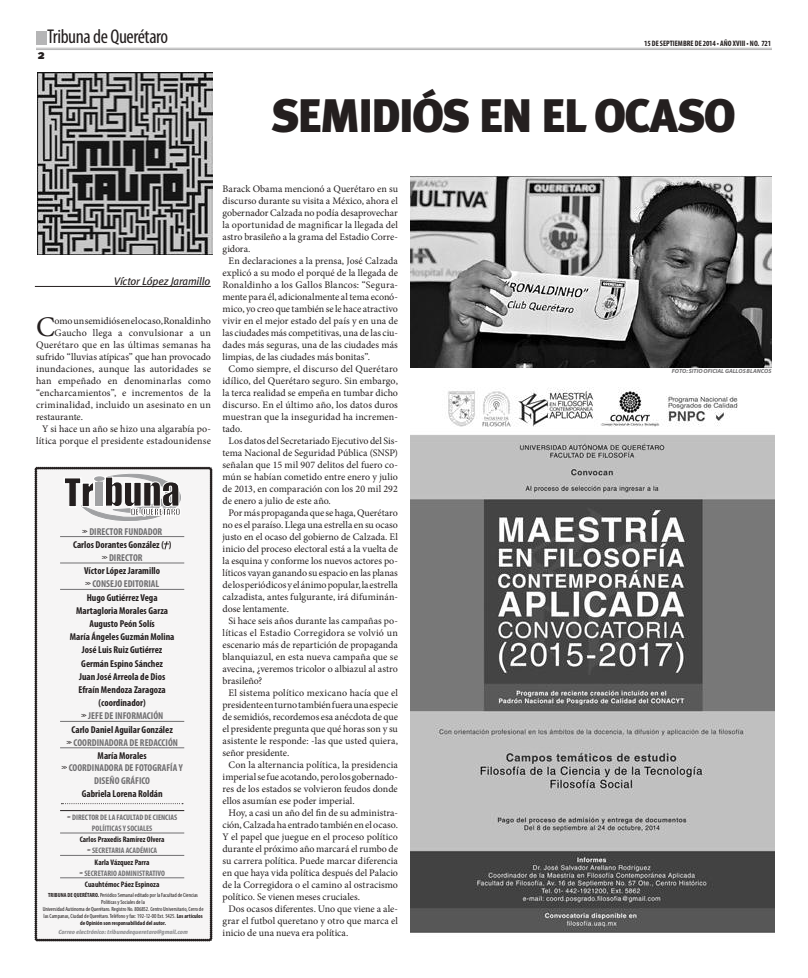
<style>
.page{position:relative;width:808px;height:978px;background:#fff}
.page>*{position:absolute;margin:0;border:0;box-sizing:border-box;transform-origin:0 0}
.t1{font:900 47px "Meta Plus";letter-spacing:-.05em;color:#241f1f}
.t2{font:28.5px "Minion Pro";color:#241f1f}
.t3{font:condensed 20px "Myriad Pro";letter-spacing:-.02em;color:#241f1f}
.t4{font:900 12.9px "Meta Plus";color:#241f1f}
.t5{font:italic 11px "Meta Plus";letter-spacing:-.015em;color:#241f1f}
.t6{font:10px/12px "Minion Pro";letter-spacing:.005em;color:#241f1f;text-align:justify}
.t7{font:700 condensed 10px/13.2px "Myriad Pro";color:#241f1f;text-align:center}
.t8{font:700 condensed 10px/13.2px "Myriad Pro";color:#717072;text-align:center}
.t9{font:700 condensed 8px/11.2px "Myriad Pro";color:#241f1f;text-align:center}
.t10{font:700 condensed 8px/11.2px "Myriad Pro";color:#717072;text-align:center}
.t11{font:700 condensed 7.9px "Myriad Pro";color:#241f1f}
.t12{font:condensed 6px/7px "Myriad Pro";color:#241f1f;text-align:center}
.t13{font:italic 900 6px "Meta Plus Lining";letter-spacing:-.02em;color:#969698}
.t14{font:italic 700 6px "Myriad Pro";color:#717072}
.s1{color:#717072}
.s2{font-weight:700}
</style>
<div class="page">
<hr style="left:36px;top:48px;width:736px;height:1px;background:#b5b5b6">
<hr style="left:36px;top:49px;width:736px;height:1px;background:#b5b5b6">
<div style="left:36px;top:31px;width:10px;height:14px;background:#b5b5b6"></div>
<svg style="left:35px;top:467px;width:177px;height:474px"></svg>
<img style="left:410px;top:387px;width:364px;height:546px">
<img style="left:37px;top:72px;width:175px;height:182px">
<hr style="left:35px;top:286px;width:176px;height:1px;background:#241f1f">
<img style="left:410px;top:175px;width:361px;height:192px">
<h3 class="t3" style="left:47px;top:24px;width:122px">Tribuna de Querétaro</h3>
<p class="t4" style="left:38px;top:47px;width:8px">2</p>
<p class="t11" style="left:644px;top:38px;width:128px">15 DE SEPTIEMBRE DE 2014 • AÑO XVIII • NO. 721</p>
<h1 class="t1" style="left:271px;top:88px;width:466px">SEMIDIÓS EN EL OCASO</h1>
<p class="t5" style="left:114px;top:274px;width:98px">Víctor López Jaramillo</p>
<h2 class="t2" style="left:36px;top:308px;width:20px">C</h2>
<p class="t6" style="left:55px;top:315px;width:158px">omo un semidiós en el ocaso, Ronaldinho</p>
<p class="t6" style="left:55px;top:327px;width:158px">Gaucho llega a convulsionar a un</p>
<p class="t6" style="left:36px;top:339px;width:176px">Querétaro que en las últimas semanas ha</p>
<p class="t6" style="left:36px;top:351px;width:176px">sufrido “lluvias atípicas” que han provocado</p>
<p class="t6" style="left:36px;top:363px;width:176px">inundaciones, aunque las autoridades se</p>
<p class="t6" style="left:36px;top:375px;width:176px">han empeñado en denominarlas como</p>
<p class="t6" style="left:36px;top:387px;width:176px">“encharcamientos”, e incrementos de la</p>
<p class="t6" style="left:36px;top:399px;width:176px">criminalidad, incluido un asesinato en un</p>
<p class="t6" style="left:36px;top:411px;width:49px">restaurante.</p>
<p class="t6" style="left:42px;top:423px;width:170px">Y si hace un año se hizo una algarabía po-</p>
<p class="t6" style="left:36px;top:435px;width:176px">lítica porque el presidente estadounidense</p>
<p class="t7" style="left:66px;top:525px;width:113px"><sup>&gt;&gt;</sup> <span class="s1">DIRECTOR FUNDADOR<br></span>Carlos Dorantes González ( )<br><sup>&gt;&gt;</sup> <span class="s1">DIRECTOR<br></span>Víctor López Jaramillo<br><sup>&gt;&gt;</sup> <span class="s1">CONSEJO EDITORIAL<br></span>Hugo Gutiérrez Vega<br>Martagloria Morales Garza<br>Augusto Peón Solís<br>María Ángeles Guzmán Molina<br>José Luis Ruiz Gutiérrez<br>Germán Espino Sánchez<br>Juan José Arreola de Dios<br>Efraín Mendoza Zaragoza (coordinador)<br><sup>&gt;&gt;</sup> <span class="s1">JEFE DE INFORMACIÓN<br></span>Carlo Daniel Aguilar González<br><sup>&gt;&gt;</sup> <span class="s1">COORDINADORA DE REDACCIÓN<br></span>María Morales</p>
<p class="t8" style="left:61px;top:761px;width:123px"><sup>&gt;&gt;</sup> COORDINADORA DE FOTOGRAFÍA Y<br>DISEÑO GRÁFICO</p>
<p class="t7" style="left:82px;top:787px;width:82px">Gabriela Lorena Roldán</p>
<p class="t10" style="left:67px;top:811px;width:112px"><sup>&gt;&gt;</sup> DIRECTOR DE LA FACULTAD DE CIENCIAS<br>POLÍITICAS Y SOCIALES</p>
<p class="t9" style="left:79px;top:834px;width:87px">Carlos Praxedis Ramírez Olvera <sup>&gt;&gt;</sup> <span class="s1">SECRETARIA ACADÉMICA<br></span>Karla Vázquez Parra<br><sup>&gt;&gt;</sup> <span class="s1">SECRETARIO ADMINISTRATIVO<br></span>Cuauhtémoc Páez Espinoza</p>
<p class="t12" style="left:43px;top:891px;width:162px"><span class="s2">TRIBUNA DE QUERÉTARO.</span> Periódico Semanal editado por la Facultad de Ciencias Políticas y Sociales de la<br>Universidad Autónoma de Querétaro. Registro No. 806852. Centro Universitario, Cerro de las Campanas, Ciudad de Querétaro. Teléfono y fax: 192-12-00 Ext. 5425. <span class="s2">Los artículos de Opinión son responsabilidad del autor.</span></p>
<p class="t13" style="left:58px;top:928px;width:131px">Correo electrónico: tribunadequeretaro@gmail.com</p>
<p class="t6" style="left:223px;top:183px;width:177px">Barack Obama mencionó a Querétaro en su discurso durante su visita a México, ahora el gobernador Calzada no podía desaprovechar la oportunidad de magnificar la llegada del astro brasileño a la grama del Estadio Corre&shy;gidora.</p>
<p class="t6" style="left:223px;top:255px;width:177px;text-indent:6px">En declaraciones a la prensa, José Calzada explicó a su modo el porqué de la llegada de Ronaldinho a los Gallos Blancos: “Segura&shy;mente para él, adicionalmente al tema econó&shy;mico, yo creo que también se le hace atractivo vivir en el mejor estado del país y en una de las ciudades más competitivas, una de las ciu&shy;dades más seguras, una de las ciudades más limpias, de las ciudades más bonitas”.</p>
<p class="t6" style="left:223px;top:363px;width:177px;text-indent:6px">Como siempre, el discurso del Querétaro idílico, del Querétaro seguro. Sin embargo, la terca realidad se empeña en tumbar dicho discurso. En el último año, los datos duros muestran que la inseguridad ha incremen&shy;tado.</p>
<p class="t6" style="left:223px;top:435px;width:177px;text-indent:6px">Los datos del Secretariado Ejecutivo del Sis&shy;tema Nacional de Seguridad Pública (SNSP) señalan que 15 mil 907 delitos del fuero co&shy;mún se habían cometido entre enero y julio de 2013, en comparación con los 20 mil 292 de enero a julio de este año.</p>
<p class="t6" style="left:223px;top:507px;width:177px;text-indent:6px">Por más propaganda que se haga, Querétaro no es el paraíso. Llega una estrella en su ocaso justo en el ocaso del gobierno de Calzada. El inicio del proceso electoral está a la vuelta de la esquina y conforme los nuevos actores po&shy;líticos vayan ganando su espacio en las planas de los periódicos y el ánimo popular, la estrella calzadista, antes fulgurante, irá difuminán&shy;dose lentamente.</p>
<p class="t6" style="left:223px;top:615px;width:177px;text-indent:6px">Si hace seis años durante las campañas po&shy;líticas el Estadio Corregidora se volvió un escenario más de repartición de propaganda blanquiazul, en esta nueva campaña que se avecina, ¿veremos tricolor o albiazul al astro brasileño?</p>
<p class="t6" style="left:223px;top:687px;width:177px;text-indent:6px">El sistema político mexicano hacía que el presidente en turno también fuera una especie de semidiós, recordemos esa anécdota de que el presidente pregunta que qué horas son y su asistente le responde: -las que usted quiera, señor presidente.</p>
<p class="t6" style="left:223px;top:759px;width:177px;text-indent:6px">Con la alternancia política, la presidencia imperial se fue acotando, pero los gobernado&shy;res de los estados se volvieron feudos donde ellos asumían ese poder imperial.</p>
<p class="t6" style="left:223px;top:807px;width:177px;text-indent:6px">Hoy, a casi un año del fin de su administra&shy;ción, Calzada ha entrado también en el ocaso.<br>Y el papel que juegue en el proceso político durante el próximo año marcará el rumbo de su carrera política. Puede marcar diferencia en que haya vida política después del Palacio de la Corregidora o el camino al ostracismo político. Se vienen meses cruciales.</p>
<p class="t6" style="left:223px;top:903px;width:177px;text-indent:6px">Dos ocasos diferentes. Uno que viene a ale&shy;grar el futbol queretano y otro que marca el inicio de una nueva era política.</p>
<p class="t14" style="left:672px;top:367px;width:101px">FOTO: SITIO OFICIAL GALLOS BLANCOS</p>
</div>
